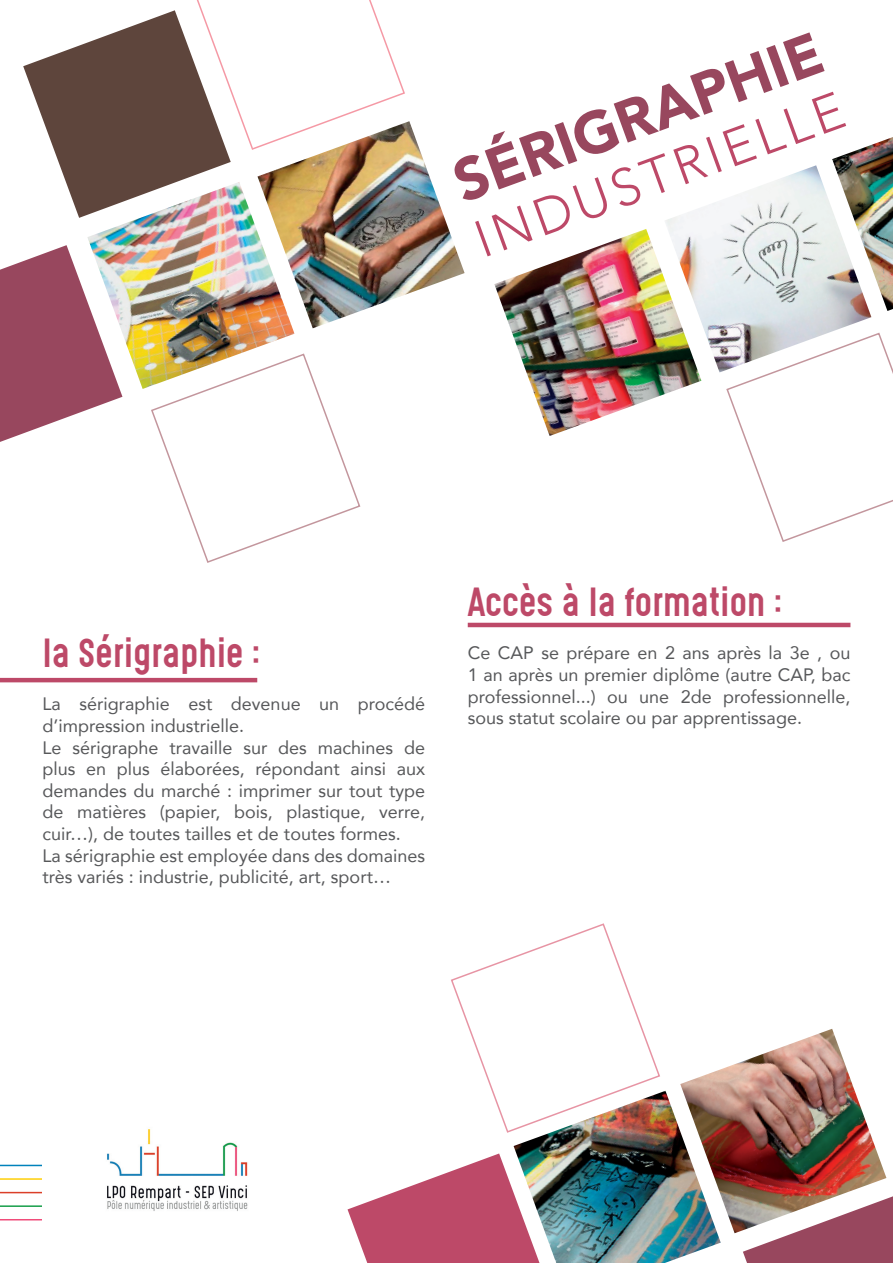
<style>
.page{position:relative;width:893px;height:1263px;background:#fff}
.page>*{position:absolute;margin:0;border:0;box-sizing:border-box;transform-origin:0 0}
.t1{font:900 58.5px "Avenir";color:#98475e}
.t2{font:300 51.75px "Avenir";color:#bd4968}
.t3{font:34.5px "Gotcha Gothic";color:#bd4968}
.t4{font:18px/21.6px "Avenir";color:#57585a}
</style>
<div class="page">
<svg style="left:451px;top:923px;width:209px;height:210px"></svg>
<svg style="left:726px;top:332px;width:167px;height:210px"></svg>
<svg style="left:23px;top:0;width:382px;height:218px"></svg>
<svg style="left:151px;top:353px;width:210px;height:210px"></svg>
<svg style="left:0;top:245px;width:122px;height:197px"></svg>
<img style="left:257px;top:121px;width:208px;height:207px">
<img style="left:494px;top:229px;width:207px;height:207px">
<img style="left:664px;top:165px;width:207px;height:207px">
<img style="left:832px;top:137px;width:61px;height:174px">
<img style="left:87px;top:182px;width:207px;height:207px">
<img style="left:514px;top:1091px;width:207px;height:172px">
<img style="left:680px;top:1029px;width:206px;height:204px">
<svg style="left:347px;top:1153px;width:192px;height:110px"></svg>
<svg style="left:743px;top:1196px;width:150px;height:67px"></svg>
<hr style="left:0;top:678px;width:257px;height:4px;background:#bd4968">
<hr style="left:468px;top:623px;width:382px;height:4px;background:#bd4968">
<hr style="left:0;top:1165px;width:84px;height:1px;background:#0082bb">
<hr style="left:0;top:1178px;width:57px;height:2px;background:#fece08">
<hr style="left:0;top:1192px;width:159px;height:1px;background:#db3f28">
<hr style="left:0;top:1205px;width:84px;height:2px;background:#169e49">
<hr style="left:0;top:1219px;width:159px;height:1px;background:#f04c7a">
<div style="left:43px;top:1123px;width:267px;height:109px;background:#fff"></div>
<img style="left:107px;top:1129px;width:141px;height:82px">
<h1 class="t1" style="left:439px;top:136px;width:389px;rotate:-20deg">SÉRIGRAPHIE</h1>
<h2 class="t2" style="left:466px;top:213px;width:390px;rotate:-20deg">INDUSTRIELLE</h2>
<h3 class="t3" style="left:43px;top:627px;width:219px">la Sérigraphie :</h3>
<p class="t4" style="left:43px;top:693px;width:384px">La sérigraphie est devenue un procédé d’impression industrielle.<br>Le sérigraphe travaille sur des machines de plus en plus élaborées, répondant ainsi aux demandes du marché : imprimer sur tout type de matières (papier, bois, plastique, verre, cuir…), de toutes tailles et de toutes formes.<br>La sérigraphie est employée dans des domaines très variés : industrie, publicité, art, sport…</p>
<h3 class="t3" style="left:468px;top:576px;width:316px">Accès à la formation :</h3>
<p class="t4" style="left:468px;top:642px;width:384px;text-align:justify">Ce CAP se prépare en 2 ans après la 3e , ou 1 an après un premier diplôme (autre CAP, bac professionnel...) ou une 2de professionnelle, sous statut scolaire ou par apprentissage.</p>
</div>
